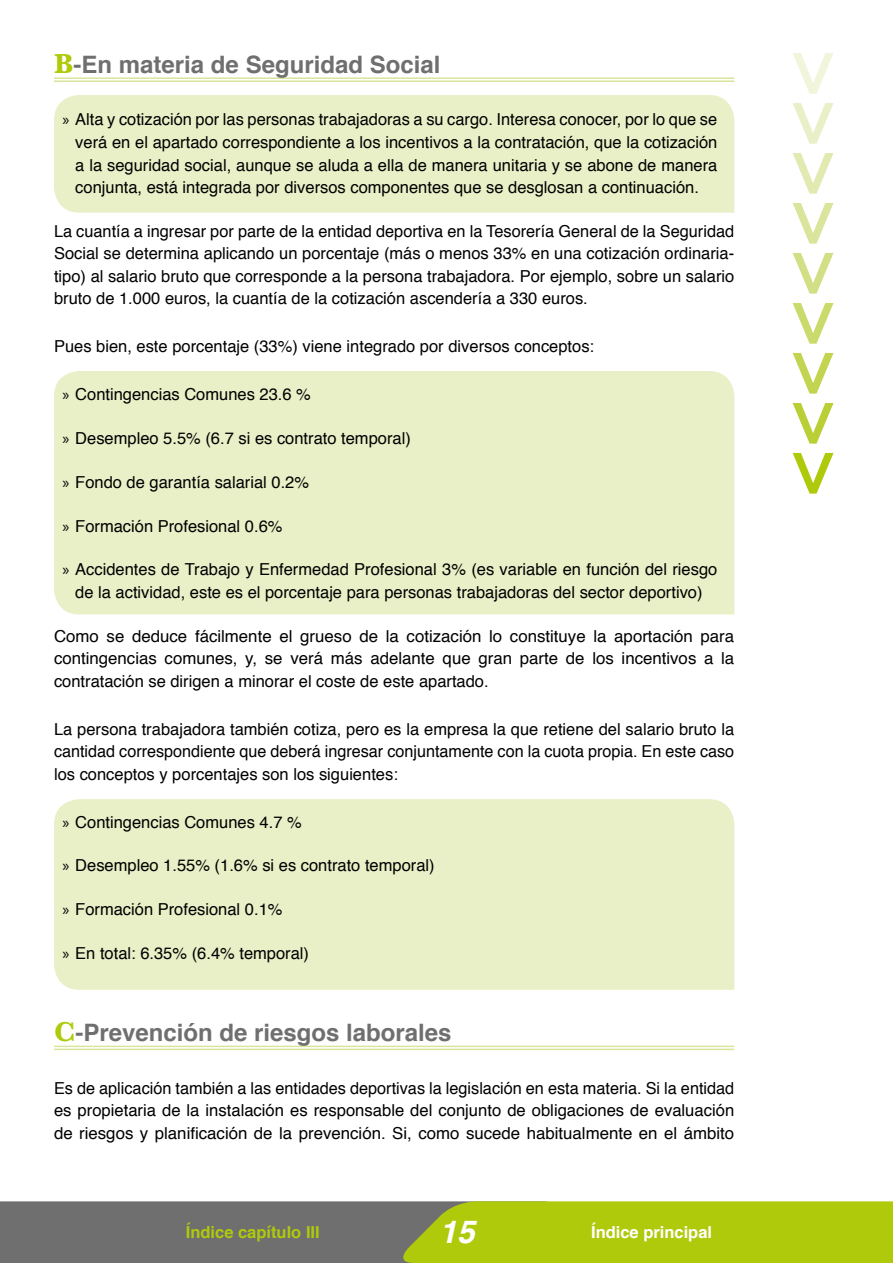
<style>
.page{position:relative;width:893px;height:1263px;background:#fff}
.page>*{position:absolute;margin:0;border:0;box-sizing:border-box;transform-origin:0 0}
.t1{font:italic 700 31.5px "Helvetica";color:#fff}
.t2{font:700 24px "Helvetica";color:#706f6f}
.t3{font:16.5px/22.5px "Helvetica";color:#000;text-align:justify}
.t4{font:700 16.5px "Helvetica";color:#afca0b}
.t5{font:700 16.5px "Helvetica";color:#fff}
.s1{font-family:"Baskerville";font-size:28.5px;color:#afca0b}
.s2{font-family:"Myriad Pro"}
</style>
<div class="page">
<svg style="left:0;top:1201px;width:893px;height:62px;background:#919f3b"></svg>
<div style="left:54px;top:95px;width:680px;height:118px;background:#e9efc6"></div>
<div style="left:54px;top:371px;width:680px;height:243px;background:#e9efc6"></div>
<div style="left:54px;top:799px;width:680px;height:191px;background:#e9efc6"></div>
<hr style="left:54px;top:77px;width:680px;height:2px;background:#dae49b">
<hr style="left:54px;top:80px;width:680px;height:2px;background:#dae49b">
<hr style="left:54px;top:1045px;width:680px;height:2px;background:#dae49b">
<hr style="left:54px;top:1048px;width:680px;height:2px;background:#dae49b">
<h2 class="t2" style="left:54px;top:45px;width:388px"><span class="s1">B</span>-En materia de Seguridad Social</h2>
<p class="t3" style="left:75px;top:109px;width:644px;text-indent:-13px"><span class="s2">»</span> Alta y cotización por las personas trabajadoras a su cargo. Interesa conocer, por lo que se verá en el apartado correspondiente a los incentivos a la contratación, que la cotización a la seguridad social, aunque se aluda a ella de manera unitaria y se abone de manera conjunta, está integrada por diversos componentes que se desglosan a continuación.</p>
<p class="t3" style="left:54px;top:220px;width:682px">La cuantía a ingresar por parte de la entidad deportiva en la Tesorería General de la Seguridad Social se determina aplicando un porcentaje (más o menos 33% en una cotización ordinaria&shy;tipo) al salario bruto que corresponde a la persona trabajadora. Por ejemplo, sobre un salario bruto de 1.000 euros, la cuantía de la cotización ascendería a 330 euros.</p>
<p class="t3" style="left:54px;top:336px;width:542px">Pues bien, este porcentaje (33%) viene integrado por diversos conceptos:</p>
<p class="t3" style="left:62px;top:384px;width:250px"><span class="s2">»</span> Contingencias Comunes 23.6 %</p>
<p class="t3" style="left:62px;top:428px;width:350px"><span class="s2">»</span> Desempleo 5.5% (6.7 si es contrato temporal)</p>
<p class="t3" style="left:62px;top:471px;width:248px"><span class="s2">»</span> Fondo de garantía salarial 0.2%</p>
<p class="t3" style="left:62px;top:515px;width:221px"><span class="s2">»</span> Formación Profesional 0.6%</p>
<p class="t3" style="left:62px;top:559px;width:656px;text-align:center"><span class="s2">»</span> Accidentes de Trabajo y Enfermedad Profesional 3% (es variable en función del riesgo de la actividad, este es el porcentaje para personas trabajadoras del sector deportivo)</p>
<p class="t3" style="left:54px;top:625px;width:682px">Como se deduce fácilmente el grueso de la cotización lo constituye la aportación para contingencias comunes, y, se verá más adelante que gran parte de los incentivos a la contratación se dirigen a minorar el coste de este apartado.</p>
<p class="t3" style="left:54px;top:718px;width:682px">La persona trabajadora también cotiza, pero es la empresa la que retiene del salario bruto la cantidad correspondiente que deberá ingresar conjuntamente con la cuota propia. En este caso los conceptos y porcentajes son los siguientes:</p>
<p class="t3" style="left:62px;top:811px;width:241px"><span class="s2">»</span> Contingencias Comunes 4.7 %</p>
<p class="t3" style="left:62px;top:855px;width:374px"><span class="s2">»</span> Desempleo 1.55% (1.6% si es contrato temporal)</p>
<p class="t3" style="left:62px;top:899px;width:221px"><span class="s2">»</span> Formación Profesional 0.1%</p>
<p class="t3" style="left:62px;top:942px;width:248px"><span class="s2">»</span> En total: 6.35% (6.4% temporal)</p>
<h2 class="t2" style="left:54px;top:1013px;width:399px"><span class="s1">C</span>-Prevención de riesgos laborales</h2>
<p class="t3" style="left:54px;top:1077px;width:682px">Es de aplicación también a las entidades deportivas la legislación en esta materia. Si la entidad es propietaria de la instalación es responsable del conjunto de obligaciones de evaluación de riesgos y planificación de la prevención. Si, como sucede habitualmente en el ámbito</p>
<p class="t4" style="left:186px;top:1218px;width:135px">Índice capítulo III</p>
<h1 class="t1" style="left:440px;top:1206px;width:37px">15</h1>
<p class="t5" style="left:591px;top:1218px;width:123px">Índice principal</p>
</div>
